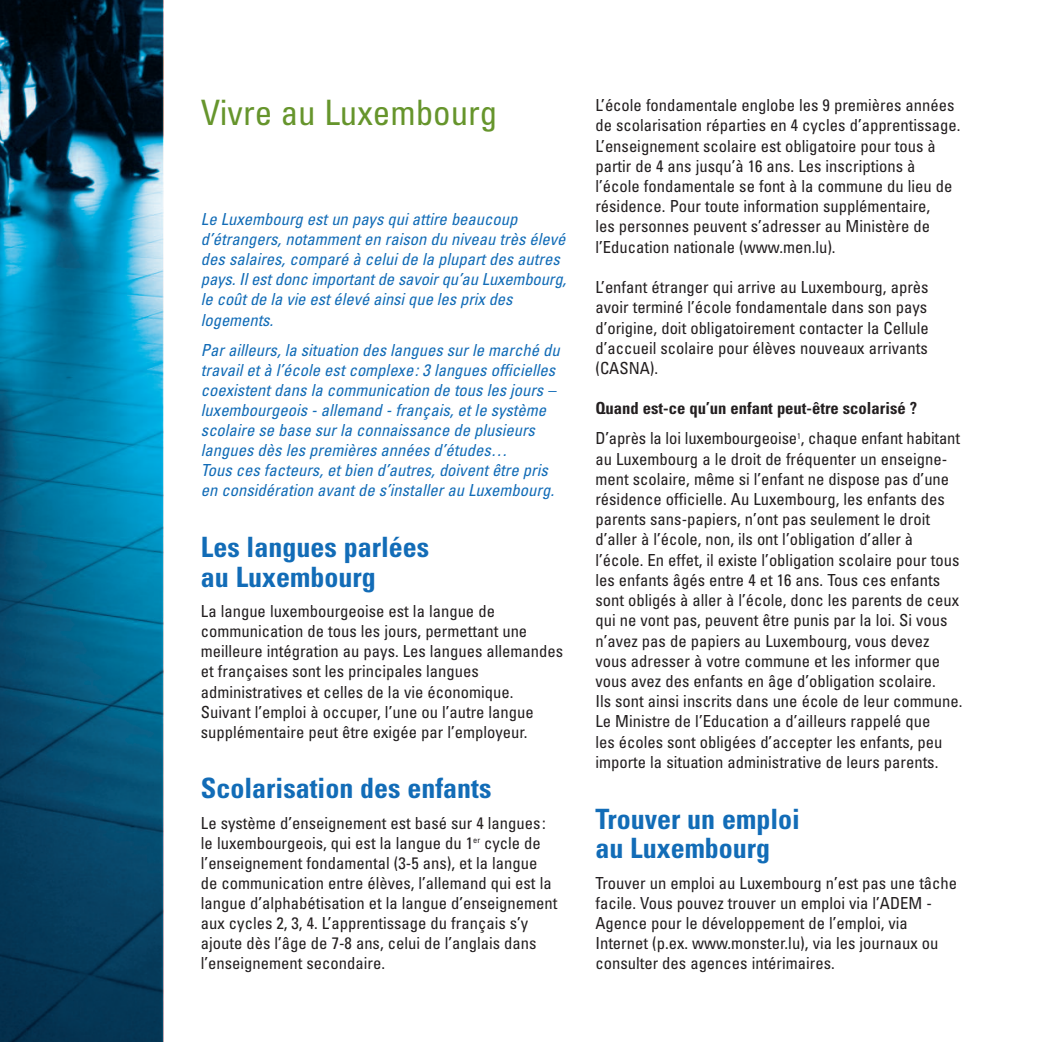
<style>
.page{position:relative;width:1042px;height:1042px;background:#fff}
.page>*{position:absolute;margin:0;border:0;box-sizing:border-box;transform-origin:0 0}
.t1{font:condensed 35px "Univers";color:#66952c}
.t2{font:700 condensed 28px/29.8px "Univers";color:#126cb7}
.t3{font:condensed 16.62px/20.1px "Univers";color:#231f20}
.t4{font:italic condensed 16.62px/20.1px "Univers";color:#126cb7}
.s1{font-weight:700}
</style>
<div class="page">
<img style="left:0;top:0;width:163px;height:1042px">
<h1 class="t1" style="left:201px;top:99px;width:298px">Vivre au Luxembourg</h1>
<p class="t4" style="left:201px;top:210px;width:367px">Le Luxembourg est un pays qui attire beaucoup d’étrangers, notamment en raison du niveau très élevé des salaires, comparé à celui de la plupart des autres pays. Il est donc important de savoir qu’au Luxembourg, le coût de la vie est élevé ainsi que les prix des logements.</p>
<p class="t4" style="left:201px;top:341px;width:360px">Par ailleurs, la situation des langues sur le marché du travail et à l’école est complexe: 3 langues officielles coexistent dans la communication de tous les jours – luxembourgeois - allemand - français, et le système scolaire se base sur la connaissance de plusieurs langues dès les premières années d’études…<br>Tous ces facteurs, et bien d’autres, doivent être pris en considération avant de s’installer au Luxembourg.</p>
<h2 class="t2" style="left:201px;top:535px;width:230px">Les langues parlées au Luxembourg</h2>
<p class="t3" style="left:201px;top:602px;width:364px">La langue luxembourgeoise est la langue de communication de tous les jours, permettant une meilleure intégration au pays. Les langues allemandes et françaises sont les principales langues administratives et celles de la vie économique.<br>Suivant l’emploi à occuper, l’une ou l’autre langue supplémentaire peut être exigée par l’employeur.</p>
<h2 class="t2" style="left:201px;top:776px;width:292px">Scolarisation des enfants</h2>
<p class="t3" style="left:201px;top:814px;width:358px">Le système d’enseignement est basé sur 4 langues: le luxembourgeois, qui est la langue du 1<sup>er</sup> cycle de l’enseignement fondamental (3-5 ans), et la langue de communication entre élèves, l’allemand qui est la langue d’alphabétisation et la langue d’enseignement aux cycles 2, 3, 4. L’apprentissage du français s’y ajoute dès l’âge de 7-8 ans, celui de l’anglais dans l’enseignement secondaire.</p>
<p class="t3" style="left:595px;top:97px;width:367px">L’école fondamentale englobe les 9 premières années de scolarisation réparties en 4 cycles d’apprentissage.<br>L’enseignement scolaire est obligatoire pour tous à partir de 4 ans jusqu’à 16 ans. Les inscriptions à l’école fondamentale se font à la commune du lieu de résidence. Pour toute information supplémentaire,<br>les personnes peuvent s’adresser au Ministère de l’Education nationale (www.men.lu).</p>
<p class="t3" style="left:595px;top:278px;width:335px;text-align:justify">L’enfant étranger qui arrive au Luxembourg, après avoir terminé l’école fondamentale dans son pays d’origine, doit obligatoirement contacter la Cellule d’accueil scolaire pour élèves nouveaux arrivants (CASNA).</p>
<p class="t3" style="left:595px;top:395px;width:366px;line-height:30.1px"><span class="s1">Quand est-ce qu’un enfant peut-être scolarisé ?<br></span>D’après la loi luxembourgeoise<sup>1</sup>, chaque enfant habitant</p>
<p class="t3" style="left:595px;top:450px;width:369px">au Luxembourg a le droit de fréquenter un enseigne&shy;ment scolaire, même si l’enfant ne dispose pas d’une résidence officielle. Au Luxembourg, les enfants des parents sans-papiers, n’ont pas seulement le droit d’aller à l’école, non, ils ont l’obligation d’aller à l’école. En effet, il existe l’obligation scolaire pour tous les enfants âgés entre 4 et 16 ans. Tous ces enfants sont obligés à aller à l’école, donc les parents de ceux qui ne vont pas, peuvent être punis par la loi. Si vous n’avez pas de papiers au Luxembourg, vous devez vous adresser à votre commune et les informer que vous avez des enfants en âge d’obligation scolaire.<br>Ils sont ainsi inscrits dans une école de leur commune.<br>Le Ministre de l’Education a d’ailleurs rappelé que<br>les écoles sont obligées d’accepter les enfants, peu importe la situation administrative de leurs parents.</p>
<h2 class="t2" style="left:595px;top:806px;width:206px">Trouver un emploi au Luxembourg</h2>
<p class="t3" style="left:595px;top:874px;width:363px">Trouver un emploi au Luxembourg n’est pas une tâche facile. Vous pouvez trouver un emploi via l’ADEM - Agence pour le développement de l’emploi, via Internet (p.ex. www.monster.lu), via les journaux ou consulter des agences intérimaires.</p>
</div>
